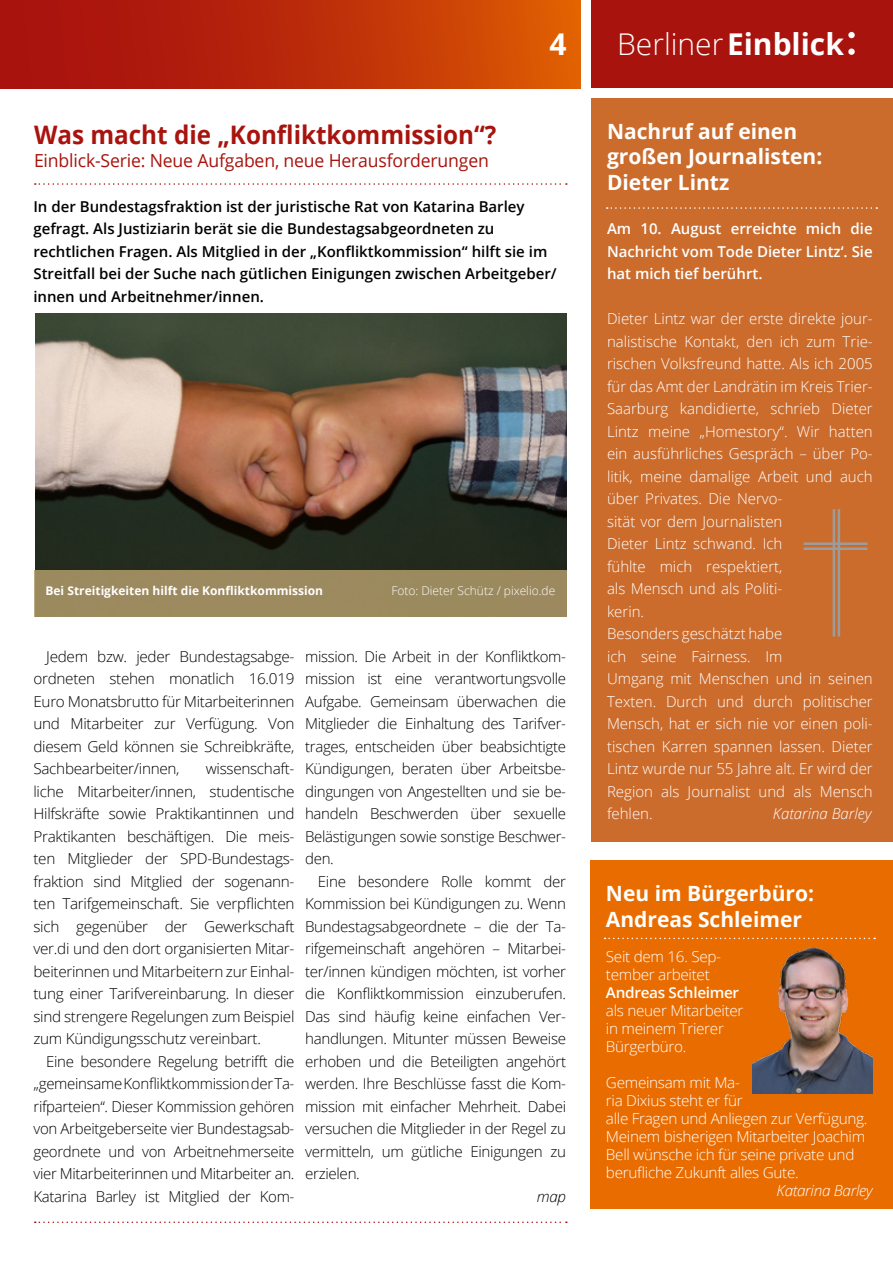
<style>
.page{position:relative;width:893px;height:1263px;background:#fff}
.page>*{position:absolute;margin:0;border:0;box-sizing:border-box;transform-origin:0 0}
.t1{font:300 30px "Open Sans";color:#fff}
.t2{font:700 30px "Open Sans";color:#fff}
.t3{font:700 25.5px "Open Sans";color:#a9130e;scale:.95 1}
.t4{font:700 21px/25.5px "Open Sans";color:#fff}
.t5{font:18px "Open Sans";letter-spacing:-.01em;color:#a9130e}
.t6{font:300 15px/22.5px "Open Sans";letter-spacing:-.02em;color:#000;text-align:justify}
.t7{font:300 15px/22.5px "Open Sans";color:#fff}
.t8{font:600 15px/22.5px "Open Sans";color:#000}
.t9{font:300 15px/18px "Open Sans";letter-spacing:-.02em;color:#fff}
.t10{font:600 15px/22.5px "Open Sans";color:#fff;text-align:justify}
.t11{font:italic 300 15px "Open Sans";letter-spacing:-.01em;color:#fff}
.t12{font:600 15px "Open Sans";letter-spacing:-.02em;color:#fff}
.t13{font:italic 300 15px "Open Sans";color:#000}
.t14{font:700 12px "Open Sans";color:#fff}
.t15{font:300 12px "Open Sans";color:#fff}
.s1{font-weight:700}
</style>
<div class="page">
<div style="left:591px;top:98px;width:302px;height:744px;background:#cb6c2d"></div>
<div style="left:591px;top:0;width:302px;height:88px;background:#a9130e"></div>
<div style="left:0;top:0;width:580px;height:88px;background:linear-gradient(to right,#a00710,#da5703)"></div>
<div style="left:848px;top:32px;width:7px;height:6px;background:#fff;border-radius:50%"></div>
<div style="left:848px;top:49px;width:7px;height:6px;background:#fff;border-radius:50%"></div>
<svg style="left:35px;top:1221px;width:532px;height:2px"></svg>
<svg style="left:607px;top:207px;width:270px;height:2px"></svg>
<svg style="left:35px;top:183px;width:532px;height:2px"></svg>
<img style="left:36px;top:314px;width:531px;height:256px">
<div style="left:34px;top:570px;width:533px;height:47px;background:#9c8a5f"></div>
<div style="left:590px;top:861px;width:303px;height:348px;background:#e96c00"></div>
<svg style="left:605px;top:938px;width:270px;height:1px"></svg>
<img style="left:752px;top:947px;width:121px;height:146px">
<hr style="left:838px;top:509px;width:2px;height:128px;background:#9c9c9c">
<hr style="left:833px;top:509px;width:2px;height:128px;background:#9c9c9c">
<hr style="left:804px;top:542px;width:63px;height:3px;background:#9c9c9c">
<hr style="left:804px;top:547px;width:63px;height:3px;background:#9c9c9c">
<h1 class="t2" style="left:550px;top:22px;width:19px">4</h1>
<h1 class="t1" style="left:617px;top:23px;width:228px">Berliner <span class="s1">Einblick</span></h1>
<h2 class="t3" style="left:34px;top:117px;width:488px">Was macht die „Konfliktkommission“?</h2>
<p class="t5" style="left:34px;top:148px;width:456px">Einblick-Serie: Neue Aufgaben, neue Herausforderungen</p>
<p class="t8" style="left:33px;top:194px;width:525px">In der Bundestagsfraktion ist der juristische Rat von Katarina Barley gefragt. Als Justiziarin berät sie die Bundestagsabgeordneten zu rechtlichen Fragen. Als Mitglied in der „Konfliktkommission“ hilft sie im Streitfall bei der Suche nach gütlichen Einigungen zwischen Arbeitgeber/ innen und Arbeitnehmer/innen.</p>
<p class="t14" style="left:45px;top:582px;width:279px">Bei Streitigkeiten hilft die Konfliktkommission</p>
<p class="t15" style="left:391px;top:583px;width:165px">Foto: Dieter Schütz / pixelio.de</p>
<p class="t6" style="left:33px;top:644px;width:263px;text-indent:13px">Jedem bzw. jeder Bundestagsabge&shy;ordneten stehen monatlich 16.019<br>Euro Monatsbrutto für Mitarbeiterinnen und Mitarbeiter zur Verfügung. Von diesem Geld können sie Schreibkräfte, Sachbearbeiter/innen,</p>
<p class="t6" style="left:33px;top:757px;width:263px;text-indent:172px">wissenschaft&shy;liche Mitarbeiter/innen, studentische Hilfskräfte sowie Praktikantinnen und Praktikanten beschäftigen. Die meis&shy;ten Mitglieder der SPD-Bundestags&shy;fraktion sind Mitglied der sogenann&shy;ten Tarifgemeinschaft. Sie verpflichten sich gegenüber der Gewerkschaft ver.di und den dort organisierten Mitar&shy;beiterinnen und Mitarbeitern zur Einhal&shy;tung einer Tarifvereinbarung. In dieser sind strengere Regelungen zum Beispiel zum Kündigungsschutz vereinbart.</p>
<p class="t6" style="left:33px;top:1049px;width:262px;text-indent:13px">Eine besondere Regelung betrifft die „gemeinsame Konfliktkommission der Ta&shy;rifparteien“. Dieser Kommission gehören von Arbeitgeberseite vier Bundestagsab&shy;geordnete und von Arbeitnehmerseite vier Mitarbeiterinnen und Mitarbeiter an.<br>Katarina Barley ist Mitglied der Kom-</p>
<p class="t6" style="left:305px;top:644px;width:262px">mission. Die Arbeit in der Konfliktkom&shy;mission ist eine verantwortungsvolle Aufgabe. Gemeinsam überwachen die Mitglieder die Einhaltung des Tarifver&shy;trages, entscheiden über beabsichtigte Kündigungen, beraten über Arbeitsbe&shy;dingungen von Angestellten und sie be&shy;handeln Beschwerden über sexuelle Belästigungen sowie sonstige Beschwer&shy;den.</p>
<p class="t6" style="left:305px;top:869px;width:263px;text-indent:13px">Eine besondere Rolle kommt der Kommission bei Kündigungen zu. Wenn Bundestagsabgeordnete – die der Ta&shy;rifgemeinschaft angehören – Mitarbei&shy;ter/innen kündigen möchten, ist vorher die Konfliktkommission einzuberufen.<br>Das sind häufig keine einfachen Ver&shy;handlungen. Mitunter müssen Beweise erhoben und die Beteiligten angehört werden. Ihre Beschlüsse fasst die Kom&shy;mission mit einfacher Mehrheit. Dabei versuchen die Mitglieder in der Regel zu vermitteln, um gütliche Einigungen zu erzielen.</p>
<p class="t13" style="left:537px;top:1186px;width:31px">map</p>
<h3 class="t4" style="left:607px;top:118px;width:217px">Nachruf auf einen großen Journalisten:<br>Dieter Lintz</h3>
<p class="t10" style="left:607px;top:217px;width:267px">Am 10. August erreichte mich die Nachricht vom Tode Dieter Lintz‘. Sie hat mich tief berührt.</p>
<p class="t7" style="left:607px;top:307px;width:267px">Dieter Lintz war der erste direkte jour&shy;nalistische Kontakt, den ich zum Trie&shy;rischen Volksfreund hatte. Als ich 2005 für das Amt der Landrätin im Kreis Trier-<br>Saarburg kandidierte, schrieb Dieter<br>Lintz meine „Homestory“. Wir hatten ein ausführliches Gespräch – über Po&shy;litik, meine damalige Arbeit und auch über Privates. Die Nervo-<br>sität vor dem Journalisten<br>Dieter Lintz schwand. Ich<br>fühlte mich respektiert,<br>als Mensch und als Politi-<br>kerin.<br>Besonders geschätzt habe<br>ich seine Fairness. Im<br>Umgang mit Menschen und in seinen<br>Texten. Durch und durch politischer<br>Mensch, hat er sich nie vor einen poli&shy;tischen Karren spannen lassen. Dieter<br>Lintz wurde nur 55 Jahre alt. Er wird der<br>Region als Journalist und als Mensch fehlen.</p>
<p class="t11" style="left:773px;top:803px;width:100px">Katarina Barley</p>
<h3 class="t4" style="left:606px;top:880px;width:210px">Neu im Bürgerbüro:<br>Andreas Schleimer</h3>
<p class="t9" style="left:606px;top:947px;width:117px">Seit dem 16. Sep&shy;tember arbeitet</p>
<p class="t12" style="left:606px;top:982px;width:135px">Andreas Schleimer</p>
<p class="t9" style="left:606px;top:1001px;width:139px">als neuer Mitarbeiter in meinem Trierer<br>Bürgerbüro.</p>
<p class="t9" style="left:606px;top:1073px;width:263px">Gemeinsam mit Ma-<br>ria Dixius steht er für<br>alle Fragen und Anliegen zur Verfügung.<br>Meinem bisherigen Mitarbeiter Joachim<br>Bell wünsche ich für seine private und berufliche Zukunft alles Gute.</p>
<p class="t11" style="left:777px;top:1180px;width:98px">Katarina Barley</p>
</div>
